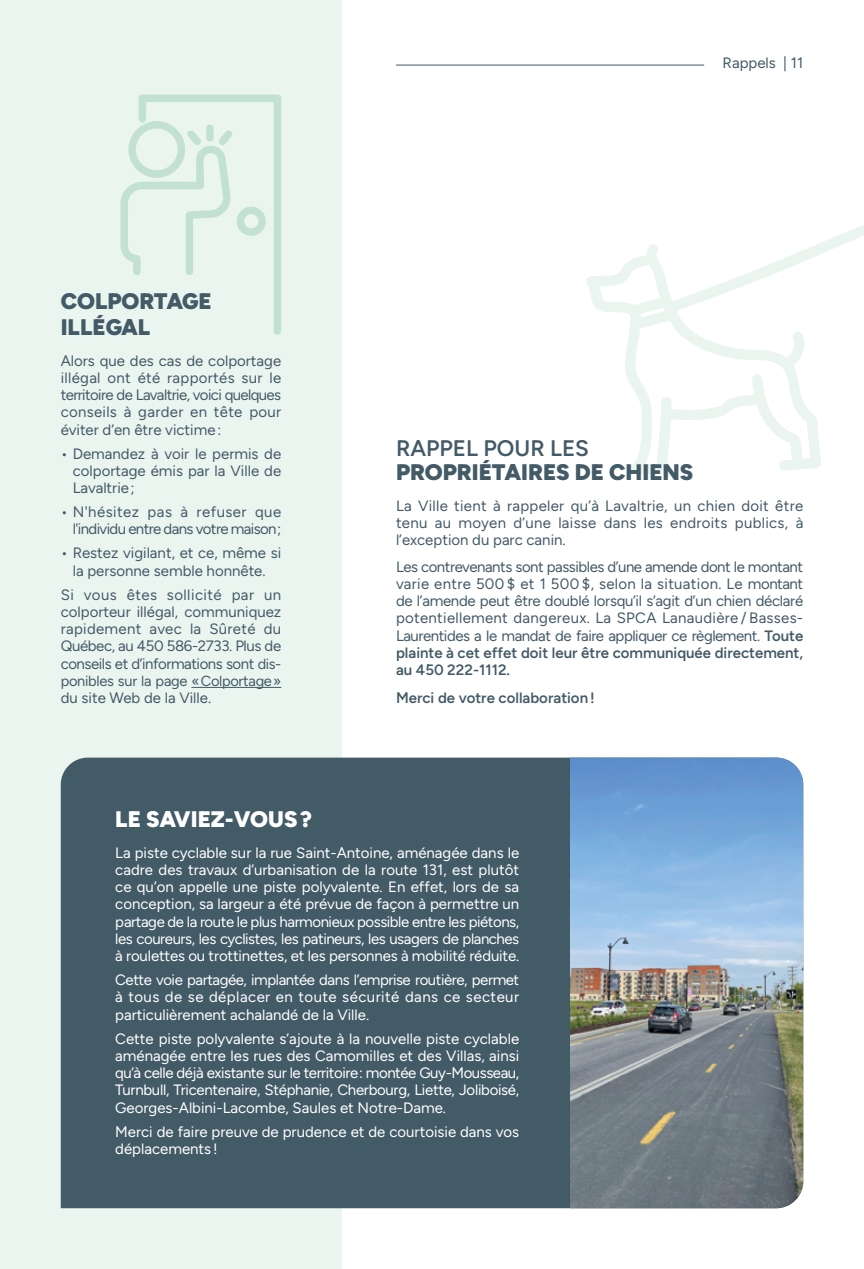
<style>
.page{position:relative;width:864px;height:1269px;background:#fff}
.page>*{position:absolute;margin:0;border:0;box-sizing:border-box;transform-origin:0 0}
.t1{font:900 22.5px/25.5px "Figtree";color:#435a67}
.t2{font:900 22.5px "Figtree";color:#fff}
.t3{font:600 22.5px "Figtree";color:#435a67}
.t4{font:15px/17.2px "Figtree";color:#435a67;text-align:justify}
.t5{font:15px/17.2px "Figtree";color:#fff;text-align:justify}
.t6{font:15px/17.2px "Figtree";letter-spacing:-.04em;color:#435a67;text-align:right}
.t7{font:600 15px "Figtree";color:#435a67}
.t8{font:14.7px "Figtree";letter-spacing:-.02em;color:#435a67}
.s1{font-size:14.7px}
.s2{font-weight:600}
</style>
<div class="page">
<div style="left:0;top:0;width:342px;height:1269px;background:#ebf5f0"></div>
<svg style="left:120px;top:94px;width:161px;height:241px"></svg>
<hr style="left:396px;top:65px;width:308px;height:1px;background:#435a67">
<svg style="left:586px;top:225px;width:278px;height:249px"></svg>
<div style="left:61px;top:758px;width:509px;height:450px;background:#435a67"></div>
<img style="left:570px;top:758px;width:233px;height:450px">
<hr style="left:191px;top:687px;width:90px;height:1px;background:#435a67">
<h1 class="t1" style="left:61px;top:289px;width:152px">COLPORTAGE<br>ILLÉGAL</h1>
<p class="t4" style="left:61px;top:352px;width:222px">Alors que des cas de colportage illégal ont été rapportés sur le territoire de Lavaltrie, voici quelques conseils à garder en tête pour éviter d’en être victime:</p>
<p class="t4" style="left:73px;top:445px;width:210px;text-indent:-12px">• Demandez à voir le permis de colportage émis par la Ville de Lavaltrie;</p>
<p class="t6" style="left:61px;top:503px;width:222px">• N'hésitez pas à refuser que l'individu entre dans votre maison;</p>
<p class="t4" style="left:61px;top:545px;width:222px;text-align:center">• Restez vigilant, et ce, même si la personne semble honnête.</p>
<p class="t4" style="left:61px;top:586px;width:222px">Si vous êtes sollicité par un colporteur illégal, communiquez rapidement avec la Sûreté du Québec, au 450 586-2733. Plus de conseils et d’informations sont <span class="s1">dis-</span></p>
<p class="t8" style="left:61px;top:673px;width:222px">ponibles sur la page «Colportage»</p>
<p class="t4" style="left:61px;top:689px;width:152px">du site Web de la Ville.</p>
<p class="t4" style="left:723px;top:54px;width:82px">Rappels | 11</p>
<h1 class="t3" style="left:396px;top:436px;width:195px">RAPPEL POUR LES</h1>
<h1 class="t1" style="left:396px;top:460px;width:299px">PROPRIÉTAIRES DE CHIENS</h1>
<p class="t4" style="left:396px;top:497px;width:409px">La Ville tient à rappeler qu’à Lavaltrie, un chien doit être tenu au moyen d’une laisse dans les endroits publics, à l’exception du parc canin.</p>
<p class="t4" style="left:396px;top:558px;width:409px">Les contrevenants sont passibles d’une amende dont le montant varie entre 500 $ et 1 500 $, selon la situation. Le montant de l’amende peut être doublé lorsqu’il s’agit d’un chien déclaré potentiellement dangereux. La SPCA Lanaudière / Basses-Laurentides a le mandat de faire appliquer ce règlement. <span class="s2">Toute plainte à cet effet doit leur être communiquée directement, au 450 222-1112.</span></p>
<p class="t7" style="left:396px;top:690px;width:200px">Merci de votre collaboration!</p>
<h1 class="t2" style="left:115px;top:806px;width:198px">LE SAVIEZ-VOUS?</h1>
<p class="t5" style="left:115px;top:844px;width:406px">La piste cyclable sur la rue Saint-Antoine, aménagée dans le cadre des travaux d’urbanisation de la route 131, est plutôt ce qu’on appelle une piste polyvalente. En effet, lors de sa conception, sa largeur a été prévue de façon à permettre un partage de la route le plus harmonieux possible entre les piétons, les coureurs, les cyclistes, les patineurs, les usagers de planches à roulettes ou trottinettes, et les personnes à mobilité réduite.</p>
<p class="t5" style="left:115px;top:971px;width:406px">Cette voie partagée, implantée dans l’emprise routière, permet à tous de se déplacer en toute sécurité dans ce secteur particulièrement achalandé de la Ville.</p>
<p class="t5" style="left:115px;top:1030px;width:406px">Cette piste polyvalente s’ajoute à la nouvelle piste cyclable aménagée entre les rues des Camomilles et des Villas, ainsi qu’à celle déjà existante sur le territoire: montée Guy-Mousseau, Turnbull, Tricentenaire, Stéphanie, Cherbourg, Liette, Joliboisé, Georges-Albini-Lacombe, Saules et Notre-Dame.</p>
<p class="t5" style="left:115px;top:1123px;width:405px">Merci de faire preuve de prudence et de courtoisie dans vos déplacements !</p>
</div>
